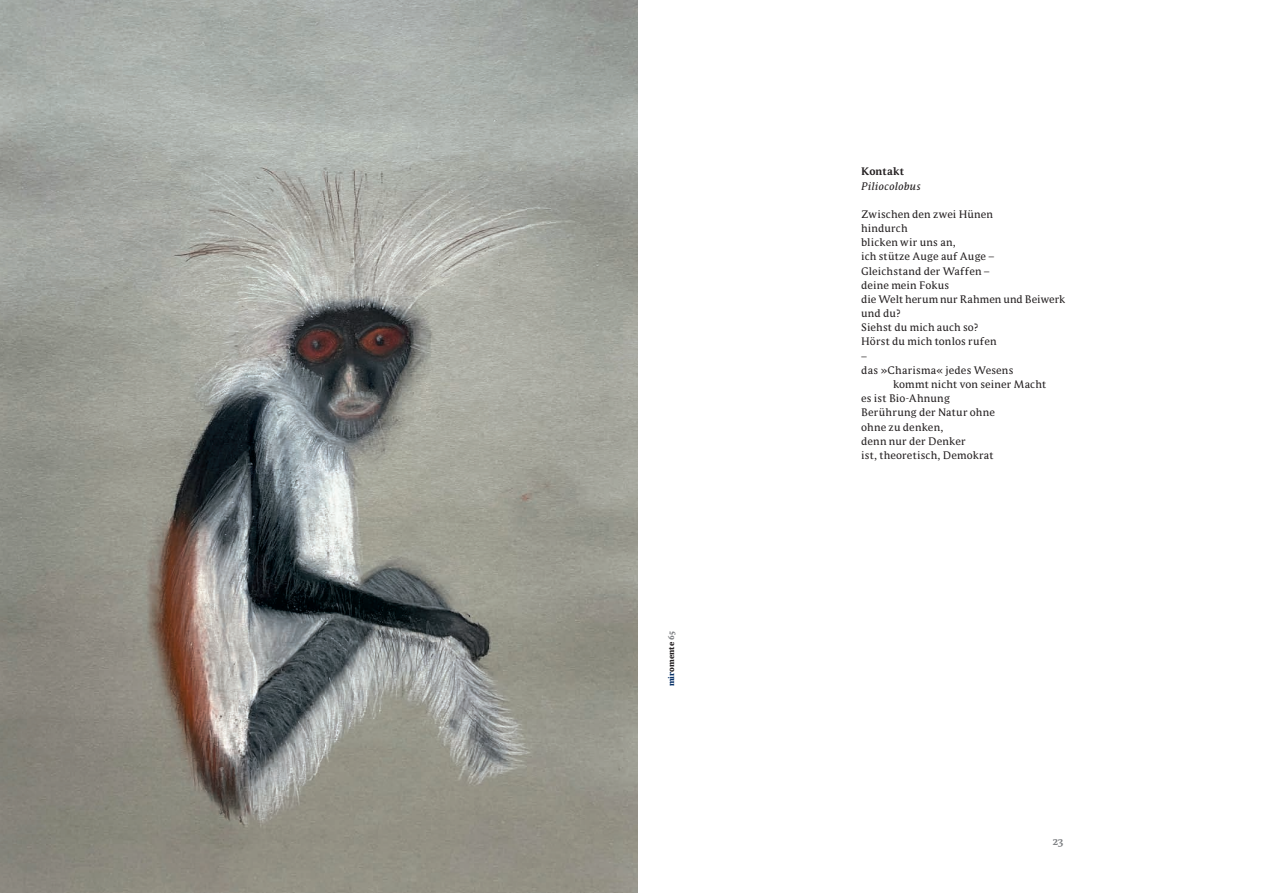
<style>
.page{position:relative;width:1276px;height:893px;background:#fff}
.page>*{position:absolute;margin:0;border:0;box-sizing:border-box;transform-origin:0 0}
.t1{font:10px "Parable OT";letter-spacing:.01em;color:#231f20}
.t2{font:italic 10px "Parable OT";letter-spacing:.015em;color:#231f20}
.t3{font:700 10px "Parable OT";letter-spacing:.015em;color:#231f20}
.t4{font:700 10px "Parable OT";color:#808285}
.t5{font:800 7.5px "Parable OT";letter-spacing:.005em;color:#231f20}
.s1{color:#052f66}
.s2{color:#808285}
</style>
<div class="page">
<img style="left:0;top:0;width:638px;height:893px">
<p class="t5" style="left:666px;top:686px;width:56px;rotate:-90deg"><span class="s1">mir</span>omente <span class="s2">65</span></p>
<p class="t3" style="left:861px;top:165px;width:44px">Kontakt</p>
<p class="t2" style="left:861px;top:179px;width:61px">Piliocolobus</p>
<p class="t1" style="left:861px;top:208px;width:133px">Zwischen den zwei Hünen</p>
<p class="t1" style="left:861px;top:222px;width:48px">hindurch</p>
<p class="t1" style="left:861px;top:236px;width:96px">blicken wir uns an,</p>
<p class="t1" style="left:861px;top:250px;width:135px">ich stütze Auge auf Auge –</p>
<p class="t1" style="left:861px;top:264px;width:130px">Gleichstand der Waffen –</p>
<p class="t1" style="left:861px;top:278px;width:90px">deine mein Fokus</p>
<p class="t1" style="left:861px;top:293px;width:206px">die Welt herum nur Rahmen und Beiwerk</p>
<p class="t1" style="left:861px;top:307px;width:41px">und du?</p>
<p class="t1" style="left:861px;top:321px;width:118px">Siehst du mich auch so?</p>
<p class="t1" style="left:861px;top:335px;width:137px">Hörst du mich tonlos rufen</p>
<p class="t1" style="left:861px;top:349px;width:7px">–</p>
<p class="t1" style="left:861px;top:363px;width:154px">das »Charisma« jedes Wesens</p>
<p class="t1" style="left:893px;top:378px;width:155px">kommt nicht von seiner Macht</p>
<p class="t1" style="left:861px;top:392px;width:90px">es ist Bio-Ahnung</p>
<p class="t1" style="left:861px;top:406px;width:135px">Berührung der Natur ohne</p>
<p class="t1" style="left:861px;top:420px;width:84px">ohne zu denken,</p>
<p class="t1" style="left:861px;top:434px;width:106px">denn nur der Denker</p>
<p class="t1" style="left:861px;top:448px;width:134px">ist, theoretisch, Demokrat</p>
<p class="t4" style="left:1052px;top:835px;width:12px">23</p>
</div>
